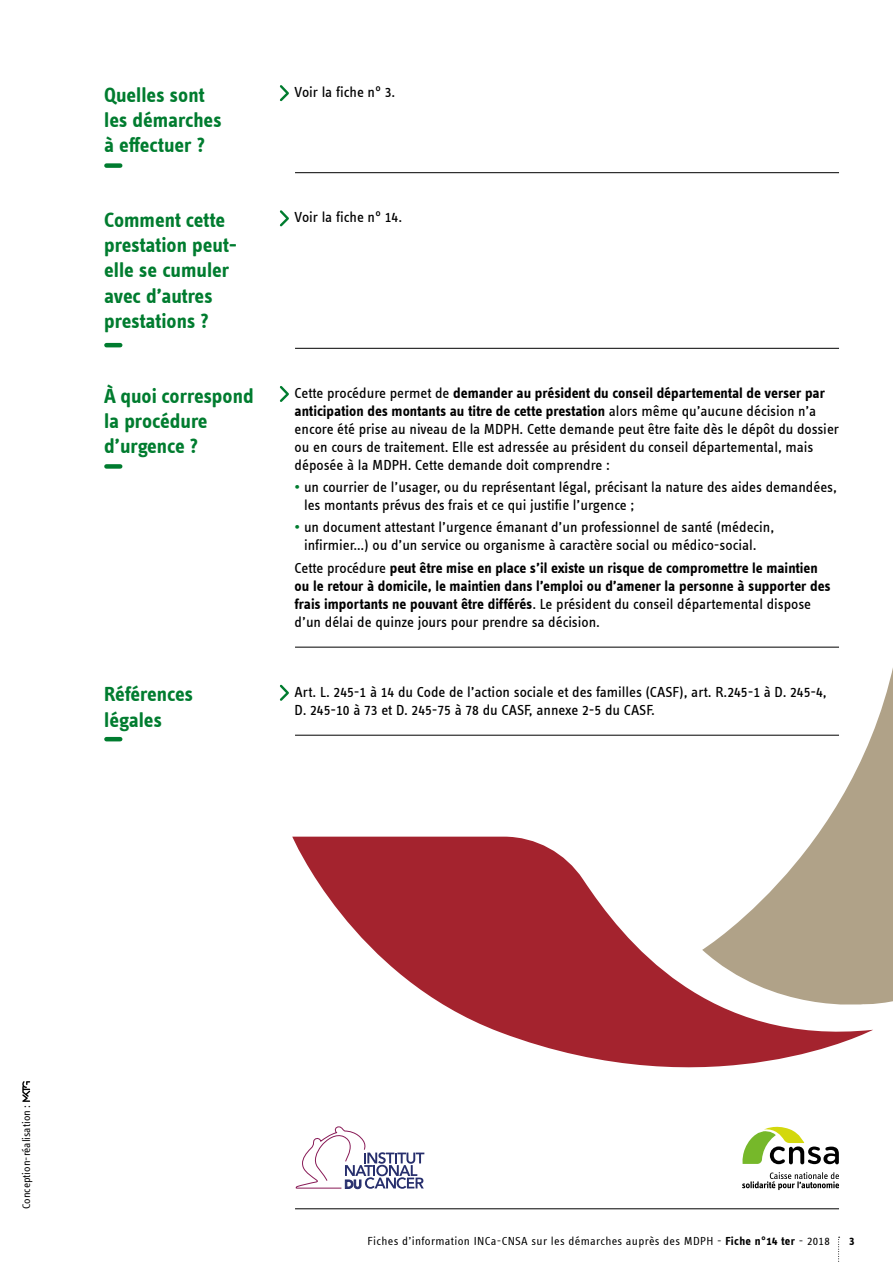
<style>
.page{position:relative;width:893px;height:1263px;background:#fff}
.page>*{position:absolute;margin:0;border:0;box-sizing:border-box;transform-origin:0 0}
.Mise_en_avant_texte{font:700 21px/25.2px "Info Text Offc";color:#007c2f}
.Texte_courant{font:15px/18px "Info Text Offc";color:#000}
.Texte_courant-2{font:700 15px/18px "Info Text Offc";color:#000}
.t1{font:12px "Info Text Offc";letter-spacing:.03em;color:#000}
.t2{font:700 12px "Info Text Offc";color:#000}
.t3{font:11.25px "Info Text Offc";color:#000}
.s1{font-weight:700}
.s2{color:#007c2f}
.s3{font-weight:400}
</style>
<div class="page">
<svg style="left:295px;top:1126px;width:129px;height:63px"></svg>
<svg style="left:742px;top:1172px;width:97px;height:18px"></svg>
<svg style="left:742px;top:1126px;width:97px;height:38px"></svg>
<hr style="left:295px;top:1208px;width:544px;height:1px;background:#000">
<svg style="left:702px;top:646px;width:191px;height:358px"></svg>
<svg style="left:292px;top:837px;width:581px;height:231px"></svg>
<svg style="left:838px;top:1237px;width:2px;height:25px"></svg>
<svg style="left:22px;top:1081px;width:8px;height:21px"></svg>
<hr style="left:295px;top:348px;width:544px;height:1px;background:#000">
<hr style="left:295px;top:647px;width:544px;height:1px;background:#000">
<hr style="left:295px;top:735px;width:544px;height:1px;background:#000">
<hr style="left:295px;top:172px;width:544px;height:1px;background:#000">
<svg style="left:279px;top:386px;width:10px;height:16px"></svg>
<svg style="left:279px;top:684px;width:10px;height:17px"></svg>
<svg style="left:279px;top:210px;width:10px;height:17px"></svg>
<svg style="left:279px;top:85px;width:10px;height:17px"></svg>
<div style="left:106px;top:464px;width:14px;height:5px;background:#007c2f"></div>
<hr style="left:106px;top:737px;width:14px;height:4px;background:#007c2f">
<hr style="left:106px;top:343px;width:14px;height:4px;background:#007c2f">
<div style="left:106px;top:163px;width:14px;height:5px;background:#007c2f"></div>
<p class="Mise_en_avant_texte" style="left:104px;top:82px;width:119px">Quelles sont les démarches à effectuer ?</p>
<p class="Mise_en_avant_texte" style="left:104px;top:207px;width:134px">Comment cette prestation peut&shy;elle se cumuler avec d’autres prestations ?</p>
<p class="Mise_en_avant_texte" style="left:104px;top:383px;width:151px">À quoi correspond la procédure d’urgence ?</p>
<p class="Mise_en_avant_texte" style="left:104px;top:682px;width:90px">Références légales</p>
<p class="Texte_courant" style="left:295px;top:83px;width:102px">Voir la fiche n° 3.</p>
<p class="Texte_courant" style="left:295px;top:208px;width:109px">Voir la fiche n° 14.</p>
<p class="Texte_courant" style="left:295px;top:384px;width:546px">Cette procédure permet de <span class="s1">demander au président du conseil départemental de verser par anticipation des montants au titre de cette prestation</span> alors même qu’aucune décision n’a encore été prise au niveau de la MDPH. Cette demande peut être faite dès le dépôt du dossier ou en cours de traitement. Elle est adressée au président du conseil départemental, mais déposée à la MDPH. Cette demande doit comprendre :</p>
<p class="Texte_courant" style="left:304px;top:478px;width:534px;text-indent:-9px"><span class="s2">•</span> un courrier de l’usager, ou du représentant légal, précisant la nature des aides demandées, les montants prévus des frais et ce qui justifie l’urgence ;</p>
<p class="Texte_courant" style="left:295px;top:518px;width:481px;text-align:center"><span class="s2">•</span> un document attestant l’urgence émanant d’un professionnel de santé (médecin, infirmier…) ou d’un service ou organisme à caractère social ou médico-social.</p>
<p class="Texte_courant-2" style="left:295px;top:559px;width:537px"><span class="s3">Cette procédure</span> peut être mise en place s’il existe un risque de compromettre le maintien ou le retour à domicile, le maintien dans l’emploi ou d’amener la personne à supporter des frais importants ne pouvant être différés<span class="s3">. Le président du conseil départemental dispose d’un délai de quinze jours pour prendre sa décision.</span></p>
<p class="Texte_courant" style="left:295px;top:683px;width:534px">Art. L. 245-1 à 14 du Code de l’action sociale et des familles (CASF), art. R.245-1 à D. 245-4,<br>D. 245-10 à 73 et D. 245-75 à 78 du CASF, annexe 2-5 du CASF.</p>
<p class="t3" style="left:20px;top:1209px;width:106px;rotate:-90deg">Conception-réalisation :</p>
<p class="t1" style="left:367px;top:1235px;width:464px">Fiches d’information INCa-CNSA sur les démarches auprès des MDPH - <span class="s1">Fiche n°14 ter</span> - 2018</p>
<p class="t2" style="left:849px;top:1234px;width:7px">3</p>
</div>
